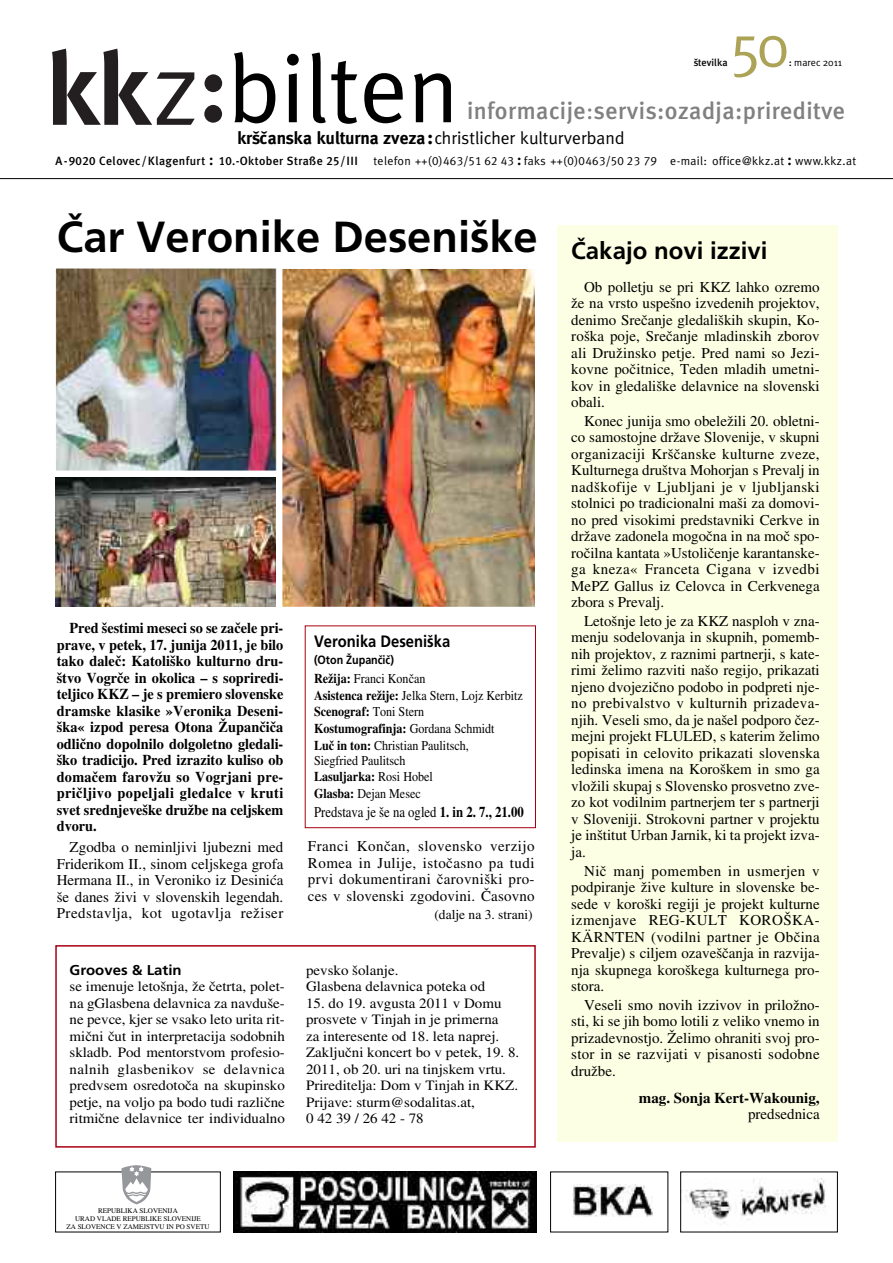
<style>
.page{position:relative;width:893px;height:1263px;background:#fff}
.page>*{position:absolute;margin:0;border:0;box-sizing:border-box;transform-origin:0 0}
.t1{font:96px "Meta";color:#000}
.t2{font:60px "Meta Plus Roman Slov";color:#aca356}
.t3{font:43.5px "Frutiger Bold Yu";color:#000}
.t4{font:500 24.15px "Meta Plus";letter-spacing:.015em;color:#808080}
.t5{font:24px "Frutiger Bold Yu";color:#000}
.t6{font:17.7px "Meta";color:#000}
.t7{font:16.5px "Frutiger Bold Yu";color:#000;scale:.9 1}
.t8{font:15px/16.5px "Times Roman Slovensko";color:#000;text-align:justify}
.t9{font:15px/16.5px "Times Bold Slovensko";color:#000;text-align:justify;scale:.95 1}
.t10{font:15px "Times Roman Slovensko";color:#000;scale:.85 1}
.t11{font:15px "Times Bold Slovensko";color:#000}
.t12{font:14.25px/16.5px "Times Roman Slovensko";color:#000;scale:1.05 1}
.t13{font:14.25px "Frutiger Bold Yu";color:#000;scale:1.05 1}
.t14{font:13.5px/16.6px "Times Roman Slovensko";color:#000;scale:.9 1}
.t15{font:13.5px/16.6px "Times Bold Slovensko";color:#000;scale:.9 1}
.t16{font:13.5px "Times Roman Slovensko";color:#000}
.t17{font:12px "Meta";letter-spacing:.03em;color:#000}
.t18{font:500 12px "Meta Plus";letter-spacing:.03em;color:#000}
.t19{font:12px "Frutiger Bold Yu";color:#000;scale:.9 1}
.t20{font:10.2px "Meta Plus Normal";color:#000}
.t21{font:500 10.2px "Meta Plus";color:#000}
.t22{font:7.05px/7.9px "Times Roman Slovensko";color:#000;text-align:center}
.s1{font-family:"Meta Plus Medium Caps"}
.s2{font-family:"Meta";font-weight:400}
.s3{font-weight:700}
.s4{font-weight:700;font-size:20.55px}
.s5{font-family:"Meta Plus Medium Caps";font-weight:400}
.s6{font-size:16.5px}
.s7{font-family:"Meta Caps"}
.s8{font-family:"Meta Plus";font-weight:500;font-size:16.5px}
.s9{font-family:"Times Bold Slovensko"}
.s10{font-family:"Times Roman Slovensko"}
</style>
<div class="page">
<div style="left:55px;top:945px;width:481px;height:203px;border:2px solid #a80011"></div>
<div style="left:305px;top:626px;width:231px;height:202px;border:1px solid #a80011"></div>
<div style="left:558px;top:225px;width:280px;height:917px;background:#fcffe3"></div>
<hr style="left:0;top:178px;width:893px;height:1px;background:#000">
<svg style="left:52px;top:49px;width:143px;height:76px"></svg>
<svg style="left:204px;top:74px;width:18px;height:49px"></svg>
<img style="left:685px;top:1178px;width:141px;height:45px">
<svg style="left:121px;top:1165px;width:30px;height:39px"></svg>
<img style="left:234px;top:1172px;width:302px;height:60px">
<img style="left:572px;top:1184px;width:81px;height:33px">
<img style="left:55px;top:477px;width:221px;height:130px">
<img style="left:284px;top:270px;width:250px;height:336px">
<div style="left:282px;top:268px;width:254px;height:340px;border:1px solid #fff"></div>
<img style="left:57px;top:270px;width:218px;height:199px">
<div style="left:55px;top:268px;width:222px;height:203px;border:1px solid #fff"></div>
<h1 class="t1" style="left:228px;top:33px;width:233px">bilten</h1>
<h2 class="t2" style="left:730px;top:11px;width:61px">50</h2>
<p class="t21" style="left:694px;top:57px;width:35px">sˇtevilka</p>
<p class="t20" style="left:789px;top:57px;width:55px"><span class="s1">:</span> marec 2011</p>
<h3 class="t4" style="left:467px;top:97px;width:380px">informacije<span class="s2">:</span>servis:ozadja:prireditve</h3>
<p class="t6" style="left:237px;top:128px;width:389px"><span class="s3">krsˇcˇanska kulturna zveza</span><span class="s4">:</span>christlicher kulturverband</p>
<p class="t18" style="left:55px;top:154px;width:304px">A-<span class="s5">9020</span> Celovec/Klagenfurt <span class="s6">:</span> <span class="s5">10</span>.-Oktober Straße <span class="s5">25</span>/III</p>
<p class="t17" style="left:373px;top:154px;width:484px">telefon <span class="s7">++(0)463/51 62 43</span> <span class="s8">:</span>faks <span class="s7">++(0)0463/50 23 79</span> e-mail: office@kkz.at <span class="s8">:</span> www.kkz.at</p>
<h3 class="t3" style="left:57px;top:212px;width:482px">Œar Veronike Deseniške</h3>
<p class="t9" style="left:57px;top:620px;width:240px;text-indent:13px">Pred šestimi meseci so se zaœele pri&shy;prave, v petek, 17. junija 2011, je bilo tako daleœ: Katoliško kulturno dru&shy;štvo Vogrœe in okolica – s sopriredi&shy;teljico KKZ – je s premiero slovenske dramske klasike »Veronika Deseni&shy;ška« izpod peresa Otona Županœiœa odliœno dopolnilo dolgoletno gledali&shy;ško tradicijo. Pred izrazito kuliso ob domaœem farovžu so Vogrjani pre&shy;priœljivo popeljali gledalce v kruti svet srednjeveške družbe na celjskem dvoru.</p>
<p class="t8" style="left:57px;top:839px;width:228px;text-indent:13px">Zgodba o neminljivi ljubezni med Friderikom II., sinom celjskega grofa Hermana II., in Veroniko iz Desiniça še danes živi v slovenskih legendah.<br>Predstavlja, kot ugotavlja režiser</p>
<p class="t8" style="left:308px;top:838px;width:228px">Franci Konœan, slovensko verzijo Romea in Julije, istoœasno pa tudi prvi dokumentirani œarovniški pro&shy;ces v slovenski zgodovini. Œasovno</p>
<p class="t7" style="left:314px;top:632px;width:153px">Veronika Deseniška</p>
<p class="t19" style="left:314px;top:652px;width:90px">(Oton Županœiœ)</p>
<p class="t14" style="left:314px;top:670px;width:233px"><span class="s9">Režija:</span> Franci Konœan<br><span class="s9">Asistenca režije:</span> Jelka Stern, Lojz Kerbitz</p>
<p class="t15" style="left:314px;top:703px;width:202px">Scenograf: <span class="s10">Toni Stern<br></span>Kostumografinja: <span class="s10">Gordana Schmidt</span></p>
<p class="t14" style="left:314px;top:737px;width:173px;line-height:15px"><span class="s9">Luœ in ton:</span> Christian Paulitsch,<br>Siegfried Paulitsch</p>
<p class="t15" style="left:314px;top:768px;width:134px">Lasuljarka: <span class="s10">Rosi Hobel</span></p>
<p class="t14" style="left:314px;top:785px;width:120px"><span class="s9">Glasba:</span> Dejan Mesec</p>
<p class="t10" style="left:314px;top:803px;width:248px">Predstava je še na ogled <span class="s9">1. in 2. 7., 21.00</span></p>
<p class="t16" style="left:434px;top:906px;width:100px">(dalje na 3. strani)</p>
<p class="t13" style="left:70px;top:962px;width:108px">Grooves &amp; Latin</p>
<p class="t12" style="left:70px;top:978px;width:207px;text-align:justify">se imenuje letošnja, že œetrta, polet&shy;na gGlasbena delavnica za navduše&shy;ne pevce, kjer se vsako leto urita rit&shy;miœni œut in interpretacija sodobnih skladb. Pod mentorstvom profesio&shy;nalnih glasbenikov se delavnica predvsem osredotoœa na skupinsko petje, na voljo pa bodo tudi razliœne ritmiœne delavnice ter individualno</p>
<p class="t12" style="left:306px;top:962px;width:172px">pevsko šolanje.<br>Glasbena delavnica poteka od</p>
<p class="t12" style="left:306px;top:995px;width:204px">15. do 19. avgusta 2011 v Domu prosvete v Tinjah in je primerna<br>za interesente od 18. leta naprej.<br>Zakljuœni koncert bo v petek, 19. 8.<br>2011, ob 20. uri na tinjskem vrtu.<br>Prireditelja: Dom v Tinjah in KKZ.<br>Prijave: sturm@sodalitas.at,<br>04239/2642-78</p>
<p class="t22" style="left:66px;top:1206px;width:144px">REPUBLIKA SLOVENIJA<br>URAD VLADE REPUBLIKE SLOVENIJE<br>ZA SLOVENCE V ZAMEJSTVU IN PO SVETU</p>
<h3 class="t5" style="left:571px;top:236px;width:198px">Œakajo novi izzivi</h3>
<p class="t8" style="left:571px;top:278px;width:250px;text-indent:13px">Ob polletju se pri KKZ lahko ozremo že na vrsto uspešno izvedenih projektov, denimo Sreœanje gledaliških skupin, Ko&shy;roška poje, Sreœanje mladinskih zborov ali Družinsko petje. Pred nami so Jezi&shy;kovne poœitnice, Teden mladih umetni&shy;kov in gledališke delavnice na slovenski obali.</p>
<p class="t8" style="left:571px;top:412px;width:250px;text-indent:13px">Konec junija smo obeležili 20. obletni&shy;co samostojne države Slovenije, v skupni organizaciji Kršœanske kulturne zveze, Kulturnega društva Mohorjan s Prevalj in nadškofije v Ljubljani je v ljubljanski stolnici po tradicionalni maši za domovi&shy;no pred visokimi predstavniki Cerkve in države zadonela mogoœna in na moœ spo&shy;roœilna kantata »Ustoliœenje karantanske&shy;ga kneza« Franceta Cigana v izvedbi MePZ Gallus iz Celovca in Cerkvenega zbora s Prevalj.</p>
<p class="t8" style="left:571px;top:612px;width:250px;text-indent:13px">Letošnje leto je za KKZ nasploh v zna&shy;menju sodelovanja in skupnih, pomemb&shy;nih projektov, z raznimi partnerji, s kate&shy;rimi želimo razviti naøo regijo, prikazati njeno dvojeziœno podobo in podpreti nje&shy;no prebivalstvo v kulturnih prizadeva&shy;njih. Veseli smo, da je našel podporo œez&shy;mejni projekt FLULED, s katerim želimo popisati in celovito prikazati slovenska ledinska imena na Koroškem in smo ga vložili skupaj s Slovensko prosvetno zve&shy;zo kot vodilnim partnerjem ter s partnerji v Sloveniji. Strokovni partner v projektu je inštitut Urban Jarnik, ki ta projekt izva&shy;ja.</p>
<p class="t8" style="left:571px;top:862px;width:250px;text-indent:13px">Niœ manj pomemben in usmerjen v podpiranje žive kulture in slovenske be&shy;sede v koroški regiji je projekt kulturne izmenjave REG-KULT KOROŠKA-KÄRNTEN (vodilni partner je Obœina Prevalje) s ciljem ozavešœanja in razvija&shy;nja skupnega koroškega kulturnega pro&shy;stora.</p>
<p class="t8" style="left:571px;top:996px;width:250px;text-indent:13px">Veseli smo novih izzivov in priložno&shy;sti, ki se jih bomo lotili z veliko vnemo in prizadevnostjo. Želimo ohraniti svoj pro&shy;stor in se razvijati v pisanosti sodobne družbe.</p>
<p class="t11" style="left:639px;top:1089px;width:182px">mag. Sonja Kert-Wakounig,</p>
<p class="t8" style="left:748px;top:1106px;width:73px">predsednica</p>
</div>
